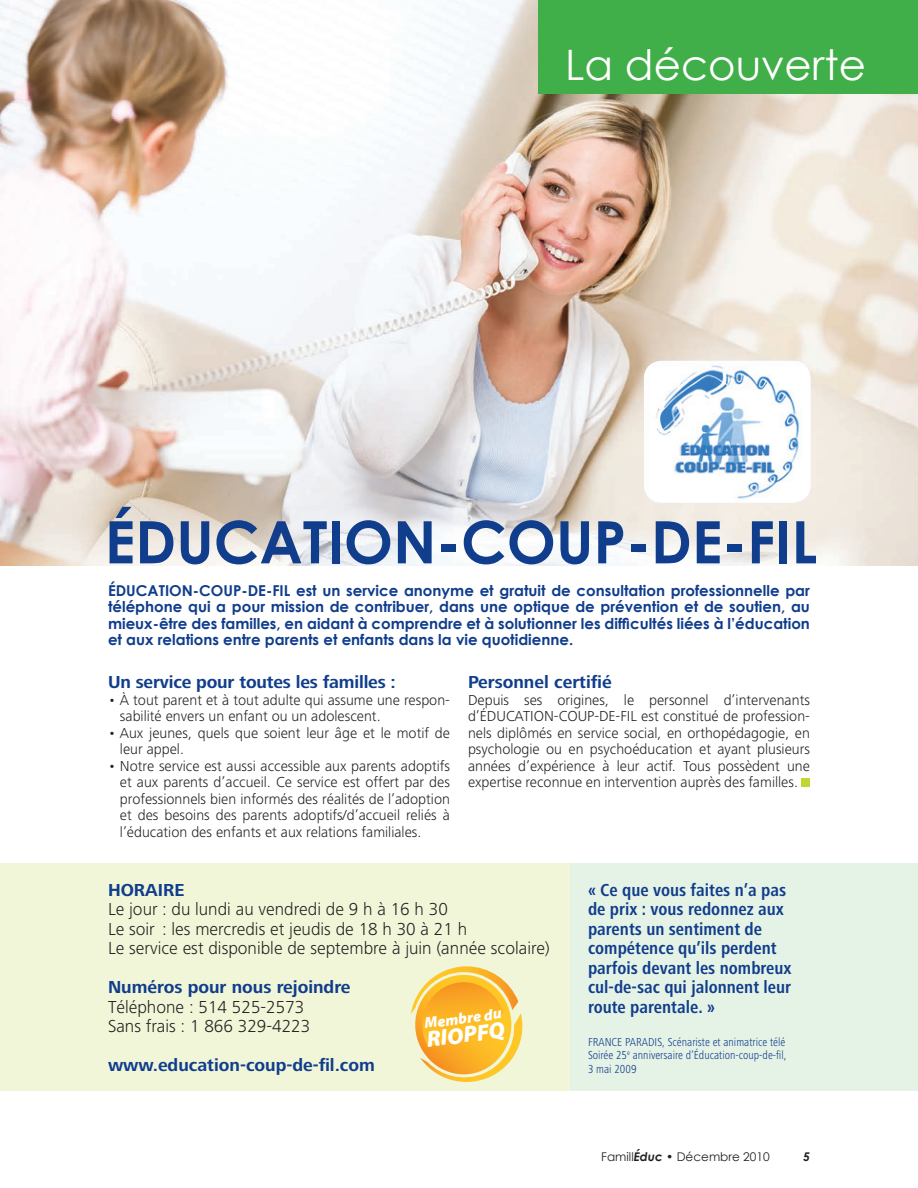
<style>
.page{position:relative;width:918px;height:1188px;background:#fff}
.page>*{position:absolute;margin:0;border:0;box-sizing:border-box;transform-origin:0 0}
.t1{font:700 58.65px "Century Gothic";color:#103d8c}
.t2{font:42px "Century Gothic";color:#fff}
.t3{font:italic 900 22.8px "Myriad Pro";color:#fff}
.t4{font:300 18px/19.5px "Frutiger Next LT";color:#231f20}
.t5{font:700 condensed 18px/19.5px "Frutiger Next LT";color:#103d8c}
.t6{font:700 18px "Frutiger Next LT";color:#103d8c}
.t7{font:italic 900 15.45px "Myriad Pro";color:#fff}
.t8{font:300 15px/16.5px "Frutiger Next LT";color:#231f20}
.t9{font:700 15px/16.5px "Century Gothic";color:#103d8c;text-align:justify}
.t10{font:300 condensed 12px/13.5px "Frutiger Next LT";color:#103d8c;text-align:justify}
.t11{font:12px "Century Gothic";color:#231f20}
.t12{font:italic 700 12px "Century Gothic";color:#231f20}
.s1{font-weight:700;font-style:italic}
</style>
<div class="page">
<img style="left:0;top:0;width:918px;height:566px">
<div style="left:539px;top:0;width:379px;height:93px;background:#40ae49"></div>
<div style="left:801px;top:779px;width:9px;height:8px;background:#c1d72f"></div>
<div style="left:644px;top:361px;width:167px;height:142px;background:#fff;border-radius:18px"></div>
<img style="left:644px;top:361px;width:163px;height:142px">
<div style="left:0;top:863px;width:570px;height:227px;background:#f1f6d8"></div>
<svg style="left:411px;top:966px;width:112px;height:116px"></svg>
<div style="left:570px;top:863px;width:348px;height:227px;background:#e5f2e6"></div>
<h2 class="t2" style="left:565px;top:39px;width:302px">La découverte</h2>
<h1 class="t1" style="left:105px;top:505px;width:37px">ÉDUCATION</h1>
<h1 class="t1" style="left:436px;top:505px;width:66px">-COUP</h1>
<h1 class="t1" style="left:626px;top:505px;width:144px">-DE-FIL</h1>
<p class="t9" style="left:108px;top:581px;width:11px">ÉDUCATION</p>
<p class="t9" style="left:193px;top:581px;width:18px">-COUP</p>
<p class="t9" style="left:108px;top:581px;width:704px;text-indent:134px">-DE -FIL est un service anonyme et gratuit de consultation professionnelle par téléphone qui a pour mission de contribuer, dans une optique de prévention et de soutien, au mieux-être des familles, en aidant à comprendre et à solutionner les difficultés liées à l’éducation et aux relations entre parents et enfants dans la vie quotidienne.</p>
<p class="t6" style="left:108px;top:672px;width:289px">Un service pour toutes les familles :</p>
<p class="t8" style="left:120px;top:691px;width:332px;text-indent:-12px">• À tout parent et à tout adulte qui assume une respon&shy;sabilité envers un enfant ou un adolescent.</p>
<p class="t8" style="left:120px;top:724px;width:332px;text-indent:-12px">• Aux jeunes, quels que soient leur âge et le motif de leur appel.</p>
<p class="t8" style="left:120px;top:757px;width:332px;text-align:justify;text-indent:-12px">• Notre service est aussi accessible aux parents adoptifs et aux parents d’accueil. Ce service est offert par des professionnels bien informés des réalités de l’adoption et des besoins des parents adoptifs/d’accueil reliés à l’éducation des enfants et aux relations familiales.</p>
<p class="t6" style="left:468px;top:672px;width:145px">Personnel certifié</p>
<p class="t8" style="left:468px;top:691px;width:344px;text-align:justify">Depuis ses origines, le personnel d’intervenants d’ÉDUCATION-COUP-DE-FIL est constitué de profession&shy;nels diplômés en service social, en orthopédagogie, en psychologie ou en psychoéducation et ayant plusieurs années d’expérience à leur actif. Tous possèdent une expertise reconnue en intervention auprès des familles.</p>
<p class="t6" style="left:108px;top:880px;width:78px">HORAIRE</p>
<p class="t4" style="left:108px;top:899px;width:443px">Le jour : du lundi au vendredi de 9 h à 16 h 30<br>Le soir : les mercredis et jeudis de 18 h 30 à 21 h<br>Le service est disponible de septembre à juin (année scolaire)</p>
<p class="t6" style="left:108px;top:977px;width:244px">Numéros pour nous rejoindre</p>
<p class="t4" style="left:108px;top:997px;width:204px">Téléphone : 514 525-2573<br>Sans frais : 1 866 329-4223</p>
<p class="t6" style="left:108px;top:1055px;width:269px">www.education-coup-de-fil.com</p>
<p class="t7" style="left:423px;top:1013px;width:79px;rotate:-7deg">Membre du</p>
<h3 class="t3" style="left:425px;top:1024px;width:80px;rotate:-7deg">RIOPFQ</h3>
<p class="t5" style="left:588px;top:880px;width:205px">« Ce que vous faites n’a pas de prix : vous redonnez aux parents un sentiment de compétence qu’ils perdent parfois devant les nombreux cul-de-sac qui jalonnent leur route parentale. »</p>
<p class="t10" style="left:588px;top:1035px;width:200px">France Paradis, Scénariste et animatrice télé Soirée 25<sup>e</sup> anniversaire d’Éducation-coup-de-fil, 3 mai 2009</p>
<p class="t11" style="left:601px;top:1149px;width:170px">Famill<span class="s1">Éduc •</span> Décembre 2010</p>
<p class="t12" style="left:803px;top:1149px;width:8px">5</p>
</div>
